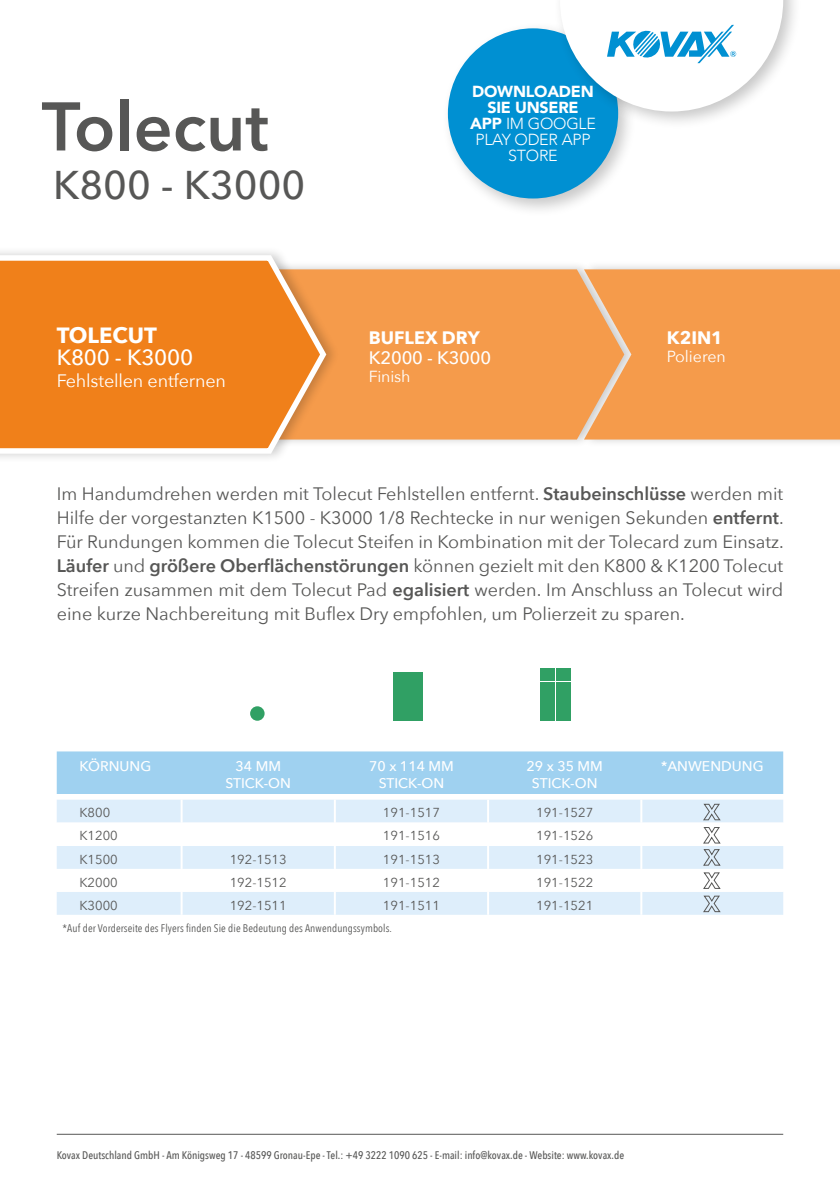
<style>
.page{position:relative;width:840px;height:1191px;background:#fff}
.page>*{position:absolute;margin:0;border:0;box-sizing:border-box;transform-origin:0 0}
.t1{font:600 68px "Avenir Next";color:#575756}
.t2{font:500 40px "Avenir Next";color:#575756}
.t3{font:500 22px "Avenir Next";letter-spacing:-.01em;color:#fff}
.t4{font:700 22px "Avenir Next";color:#fff}
.t5{font:18px/24px "Avenir Next";color:#575756;text-align:justify}
.t6{font:18px "Avenir Next";letter-spacing:-.01em;color:#fff}
.t7{font:700 18px "Avenir Next";color:#fff}
.t8{font:500 18px "Avenir Next";letter-spacing:-.01em;color:#fff}
.t9{font:300 16px/16px "Avenir";letter-spacing:-.015em;color:#fff;text-align:center}
.t10{font:16px "Avenir Next";letter-spacing:-.01em;color:#fff}
.t11{font:500 14px/16.8px "Avenir Next";color:#fff;text-align:center}
.t12{font:13px "Avenir Next";color:#575756}
.t13{font:500 11px "Avenir Next Condensed";color:#575756}
.t14{font:11px "Avenir Next Condensed";letter-spacing:.01em;color:#575756}
.s1{font-weight:900}
.s2{font-weight:600}
</style>
<div class="page">
<hr style="left:57px;top:1133px;width:725px;height:1px;background:#575756">
<div style="left:222px;top:260px;width:414px;height:188px;background:#000;opacity:.2"></div>
<div style="left:340px;top:269px;width:241px;height:170px;background:#f59b4b"></div>
<div style="left:581px;top:260px;width:258px;height:188px;background:#000;opacity:.2"></div>
<div style="left:583px;top:269px;width:256px;height:170px;background:#f59b4b"></div>
<div style="left:0;top:246px;width:340px;height:217px;background:#000;opacity:.2"></div>
<svg style="left:0;top:252px;width:329px;height:204px;background:#f08e36"></svg>
<div style="left:57px;top:751px;width:725px;height:43px;background:#9fd1f0"></div>
<div style="left:57px;top:799px;width:725px;height:115px;background:#deeefb"></div>
<svg style="left:57px;top:822px;width:725px;height:70px"></svg>
<hr style="left:180px;top:799px;width:2px;height:23px;background:#fff">
<hr style="left:333px;top:799px;width:2px;height:23px;background:#fff">
<hr style="left:487px;top:799px;width:2px;height:23px;background:#fff">
<hr style="left:640px;top:799px;width:2px;height:23px;background:#fff">
<hr style="left:180px;top:822px;width:2px;height:24px;background:#fff">
<hr style="left:333px;top:822px;width:2px;height:24px;background:#fff">
<hr style="left:487px;top:822px;width:2px;height:24px;background:#fff">
<hr style="left:640px;top:822px;width:2px;height:24px;background:#fff">
<hr style="left:180px;top:846px;width:2px;height:23px;background:#fff">
<hr style="left:333px;top:846px;width:2px;height:23px;background:#fff">
<hr style="left:487px;top:846px;width:2px;height:23px;background:#fff">
<hr style="left:640px;top:846px;width:2px;height:23px;background:#fff">
<hr style="left:180px;top:869px;width:2px;height:23px;background:#fff">
<hr style="left:333px;top:869px;width:2px;height:23px;background:#fff">
<hr style="left:487px;top:869px;width:2px;height:23px;background:#fff">
<hr style="left:640px;top:869px;width:2px;height:23px;background:#fff">
<hr style="left:180px;top:892px;width:2px;height:22px;background:#fff">
<hr style="left:333px;top:892px;width:2px;height:22px;background:#fff">
<hr style="left:487px;top:892px;width:2px;height:22px;background:#fff">
<hr style="left:640px;top:892px;width:2px;height:22px;background:#fff">
<svg style="left:702px;top:803px;width:18px;height:17px"></svg>
<svg style="left:702px;top:827px;width:18px;height:16px"></svg>
<svg style="left:702px;top:849px;width:18px;height:17px"></svg>
<svg style="left:702px;top:872px;width:18px;height:17px"></svg>
<svg style="left:702px;top:895px;width:18px;height:17px"></svg>
<div style="left:250px;top:706px;width:14px;height:14px;background:#30a064;border-radius:50%"></div>
<div style="left:392px;top:672px;width:30px;height:48px;background:#30a064"></div>
<div style="left:555px;top:708px;width:15px;height:12px;background:#30a064"></div>
<div style="left:540px;top:708px;width:15px;height:12px;background:#30a064"></div>
<div style="left:555px;top:695px;width:15px;height:12px;background:#30a064"></div>
<div style="left:540px;top:695px;width:15px;height:12px;background:#30a064"></div>
<div style="left:555px;top:682px;width:15px;height:12px;background:#30a064"></div>
<div style="left:540px;top:682px;width:15px;height:12px;background:#30a064"></div>
<div style="left:555px;top:668px;width:15px;height:13px;background:#30a064"></div>
<div style="left:540px;top:668px;width:15px;height:13px;background:#30a064"></div>
<div style="left:440px;top:21px;width:196px;height:196px;background:#000;opacity:.22"></div>
<div style="left:447px;top:28px;width:170px;height:170px;background:#0090d2;border-radius:50%"></div>
<div style="left:552px;top:0;width:249px;height:130px;background:#000;opacity:.22"></div>
<svg style="left:559px;top:0;width:223px;height:111px"></svg>
<h1 class="t1" style="left:42px;top:68px;width:228px">Tolecut</h1>
<h2 class="t2" style="left:53px;top:150px;width:254px">K800 - K3000</h2>
<p class="t4" style="left:57px;top:317px;width:102px">TOLECUT</p>
<p class="t3" style="left:57px;top:339px;width:138px">K800 - K3000</p>
<p class="t6" style="left:57px;top:366px;width:171px">Fehlstellen entfernen</p>
<p class="t9" style="left:470px;top:84px;width:127px"><span class="s1">DOWNLOADEN<br>SIE UNSERE<br>APP</span> IM GOOGLE<br>PLAY ODER APP<br>STORE</p>
<p class="t7" style="left:369px;top:322px;width:112px">BUFLEX DRY</p>
<p class="t8" style="left:369px;top:343px;width:124px">K2000 - K3000</p>
<p class="t10" style="left:369px;top:363px;width:43px">Finish</p>
<p class="t7" style="left:666px;top:322px;width:57px">K2IN1</p>
<p class="t10" style="left:666px;top:343px;width:61px">Polieren</p>
<p class="t5" style="left:57px;top:481px;width:728px">Im Handumdrehen werden mit Tolecut Fehlstellen entfernt. <span class="s2">Staubeinschlüsse</span> werden mit Hilfe der vorgestanzten K1500 - K3000 1/8 Rechtecke in nur wenigen Sekunden <span class="s2">entfernt</span>.<br>Für Rundungen kommen die Tolecut Steifen in Kombination mit der Tolecard zum Einsatz.<br><span class="s2">Läufer</span> und <span class="s2">größere Oberflächenstörungen</span> können gezielt mit den K800 &amp; K1200 Tolecut Streifen zusammen mit dem Tolecut Pad <span class="s2">egalisiert</span> werden. Im Anschluss an Tolecut wird eine kurze Nachbereitung mit Buflex Dry empfohlen, um Polierzeit zu sparen.</p>
<p class="t11" style="left:79px;top:757px;width:73px">KÖRNUNG</p>
<p class="t11" style="left:225px;top:757px;width:67px">34 MM<br>STICK-ON</p>
<p class="t11" style="left:369px;top:757px;width:86px">70 x 114 MM<br>STICK-ON</p>
<p class="t11" style="left:526px;top:757px;width:78px">29 x 35 MM<br>STICK-ON</p>
<p class="t11" style="left:660px;top:757px;width:104px">*ANWENDUNG</p>
<p class="t12" style="left:79px;top:802px;width:32px">K800</p>
<p class="t12" style="left:383px;top:802px;width:58px">191-1517</p>
<p class="t12" style="left:536px;top:802px;width:58px">191-1527</p>
<p class="t12" style="left:79px;top:825px;width:40px">K1200</p>
<p class="t12" style="left:383px;top:825px;width:58px">191-1516</p>
<p class="t12" style="left:536px;top:825px;width:58px">191-1526</p>
<p class="t12" style="left:79px;top:848px;width:40px">K1500</p>
<p class="t12" style="left:229px;top:848px;width:58px">192-1513</p>
<p class="t12" style="left:383px;top:848px;width:58px">191-1513</p>
<p class="t12" style="left:536px;top:848px;width:58px">191-1523</p>
<p class="t12" style="left:79px;top:871px;width:40px">K2000</p>
<p class="t12" style="left:229px;top:871px;width:58px">192-1512</p>
<p class="t12" style="left:383px;top:871px;width:58px">191-1512</p>
<p class="t12" style="left:536px;top:871px;width:58px">191-1522</p>
<p class="t12" style="left:79px;top:894px;width:40px">K3000</p>
<p class="t12" style="left:229px;top:894px;width:58px">192-1511</p>
<p class="t12" style="left:383px;top:894px;width:58px">191-1511</p>
<p class="t12" style="left:536px;top:894px;width:58px">191-1521</p>
<p class="t14" style="left:62px;top:918px;width:331px">*Auf der Vorderseite des Flyers finden Sie die Bedeutung des Anwendungssymbols.</p>
<p class="t13" style="left:57px;top:1148px;width:568px">Kovax Deutschland GmbH - Am Königsweg 17 - 48599 Gronau-Epe - Tel.: +49 3222 1090 625 - E-mail: info@kovax.de - Website: www.kovax.de</p>
</div>
